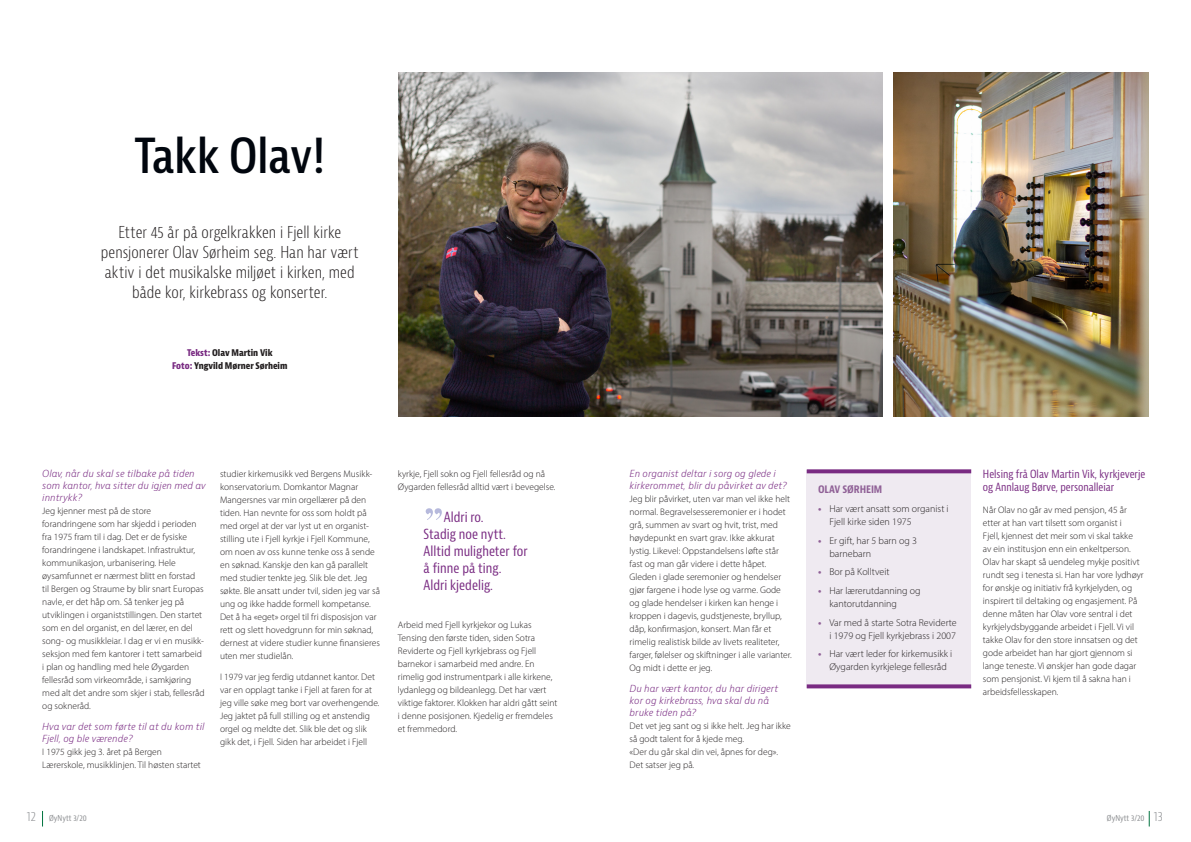
<style>
.page{position:relative;width:1191px;height:842px;background:#fff}
.page>*{position:absolute;margin:0;border:0;box-sizing:border-box;transform-origin:0 0}
.Øynytt_tittel_stor{font:600 condensed 47px "Bernina Sans";color:#01060e}
.Øynytt_ingress{font:300 condensed 16px/20px "Bernina Sans";letter-spacing:.005em;color:#231f20;text-align:center}
.Øynytt_sitat{font:condensed 13.6px/17px "Bernina Sans";color:#792b82}
.Øynytt_brødtekst_ute{font:condensed 11px/13px "Bernina Sans";color:#792b82}
.Tittel_-_infoboks_ho{font:700 condensed 11px "Bernina Sans";letter-spacing:-.01em;color:#8f6096}
.t1{font:300 10px/13px "Myriad Pro";color:#231f20}
.Øynytt_brødtekst_ute-2{font:300 9.5px/13px "Myriad Pro";color:#231f20}
.Øynytt_Intervjuspørs{font:italic 300 9.5px/12px "Bernina Sans";color:#792b82}
.Øynytt_Byline__tekst{font:700 condensed 9px/13px "Bernina Sans";color:#231f20;text-align:center}
.t2{font:condensed 8px "Bernina Sans";color:#8a8c8f}
.s1{color:#792b82}
.s2{font-weight:700;color:#8f6096}
.s3{font-weight:300;font-size:13px}
</style>
<div class="page">
<svg style="left:42px;top:811px;width:1px;height:15px"></svg>
<svg style="left:1149px;top:811px;width:1px;height:15px"></svg>
<img style="left:398px;top:72px;width:484px;height:345px">
<img style="left:893px;top:72px;width:255px;height:345px">
<svg style="left:426px;top:508px;width:16px;height:12px"></svg>
<div style="left:806px;top:470px;width:165px;height:217px;background:#efeaf1"></div>
<svg style="left:806px;top:469px;width:165px;height:4px"></svg>
<svg style="left:806px;top:684px;width:165px;height:4px"></svg>
<p class="Øynytt_tittel_stor" style="left:134px;top:127px;width:192px">Takk Olav!</p>
<p class="Øynytt_ingress" style="left:101px;top:223px;width:259px">Etter 45 år på orgelkrakken i Fjell kirke pensjonerer Olav Sørheim seg. Han har vært aktiv i det musikalske miljøet i kirken, med både kor, kirkebrass og konserter.</p>
<p class="Øynytt_Byline__tekst" style="left:172px;top:347px;width:117px"><span class="s1">Tekst:</span> Olav Martin Vik<br><span class="s1">Foto:</span> Yngvild Mørner Sørheim</p>
<p class="Øynytt_Intervjuspørs" style="left:42px;top:468px;width:165px">Olav, når du skal se tilbake på tiden som kantor, hva sitter du igjen med av inntrykk?</p>
<p class="Øynytt_brødtekst_ute-2" style="left:42px;top:504px;width:164px">Jeg kjenner mest på de store forandringene som har skjedd i perioden fra 1975 fram til i dag. Det er de fysiske forandringene i landskapet. Infrastruktur, kommunikasjon, urbanisering. Hele øysamfunnet er nærmest blitt en forstad<br>til Bergen og Straume by blir snart Europas navle, er det håp om. Så tenker jeg på utviklingen i organiststillingen. Den startet som en del organist, en del lærer, en del song- og musikkleiar. I dag er vi en musikk&shy;seksjon med fem kantorer i tett samarbeid i plan og handling med hele Øygarden fellesråd som virkeområde, i samkjøring med alt det andre som skjer i stab, fellesråd og sokneråd.</p>
<p class="Øynytt_Intervjuspørs" style="left:42px;top:720px;width:164px">Hva var det som førte til at du kom til<br>Fjell, og ble værende?</p>
<p class="Øynytt_brødtekst_ute-2" style="left:42px;top:745px;width:160px">I 1975 gikk jeg 3. året på Bergen<br>Lærerskole, musikklinjen. Til høsten startet</p>
<p class="Øynytt_brødtekst_ute-2" style="left:220px;top:467px;width:161px">studier kirkemusikk ved Bergens Musikk&shy;konservatorium. Domkantor Magnar Mangersnes var min orgellærer på den tiden. Han nevnte for oss som holdt på med orgel at der var lyst ut en organist&shy;stilling ute i Fjell kyrkje i Fjell Kommune, om noen av oss kunne tenke oss å sende en søknad. Kanskje den kan gå parallelt med studier tenkte jeg. Slik ble det. Jeg søkte. Ble ansatt under tvil, siden jeg var så ung og ikke hadde formell kompetanse.<br>Det å ha «eget» orgel til fri disposisjon var rett og slett hovedgrunn for min søknad, dernest at videre studier kunne finansieres uten mer studielån.</p>
<p class="Øynytt_brødtekst_ute-2" style="left:220px;top:670px;width:161px">I 1979 var jeg ferdig utdannet kantor. Det var en opplagt tanke i Fjell at faren for at jeg ville søke meg bort var overhengende.<br>Jeg jaktet på full stilling og et anstendig orgel og meldte det. Slik ble det og slik gikk det, i Fjell. Siden har arbeidet i Fjell</p>
<p class="Øynytt_brødtekst_ute-2" style="left:398px;top:467px;width:159px">kyrkje, Fjell sokn og Fjell fellesråd og nå<br>Øygarden fellesråd alltid vært i bevegelse.</p>
<p class="Øynytt_sitat" style="left:424px;top:509px;width:106px;text-indent:20px">Aldri ro.<br>Stadig noe nytt.<br>Alltid muligheter for å finne på ting.<br>Aldri kjedelig.</p>
<p class="Øynytt_brødtekst_ute-2" style="left:398px;top:618px;width:161px">Arbeid med Fjell kyrkjekor og Lukas Tensing den første tiden, siden Sotra Reviderte og Fjell kyrkjebrass og Fjell barnekor i samarbeid med andre. En rimelig god instrumentpark i alle kirkene, lydanlegg og bildeanlegg. Det har vært viktige faktorer. Klokken har aldri gått seint i denne posisjonen. Kjedelig er fremdeles et fremmedord.</p>
<p class="Øynytt_Intervjuspørs" style="left:629px;top:468px;width:159px">En organist deltar i sorg og glede i kirkerommet, blir du påvirket av det?</p>
<p class="Øynytt_brødtekst_ute-2" style="left:629px;top:492px;width:164px">Jeg blir påvirket, uten var man vel ikke helt normal. Begravelsesseremonier er i hodet grå, summen av svart og hvit, trist, med høydepunkt en svart grav. Ikke akkurat lystig. Likevel: Oppstandelsens løfte står fast og man går videre i dette håpet.<br>Gleden i glade seremonier og hendelser gjør fargene i hode lyse og varme. Gode og glade hendelser i kirken kan henge i kroppen i dagevis, gudstjeneste, bryllup, dåp, konfirmasjon, konsert. Man får et rimelig realistisk bilde av livets realiteter, farger, følelser og skiftninger i alle varianter.<br>Og midt i dette er jeg.</p>
<p class="Øynytt_Intervjuspørs" style="left:629px;top:682px;width:150px">Du har vært kantor, du har dirigert kor og kirkebrass, hva skal du nå bruke tiden på?</p>
<p class="Øynytt_brødtekst_ute-2" style="left:629px;top:719px;width:163px">Det vet jeg sant og si ikke helt. Jeg har ikke så godt talent for å kjede meg.<br>«Der du går skal din vei, åpnes for deg».<br>Det satser jeg på.</p>
<p class="Tittel_-_infoboks_ho" style="left:818px;top:482px;width:66px">OLAV SØRHEIM</p>
<p class="t1" style="left:829px;top:502px;width:121px;text-indent:-11px"><span class="s2">•</span> Har vært ansatt som organist i<br>Fjell kirke siden 1975</p>
<p class="t1" style="left:829px;top:534px;width:89px;text-indent:-11px"><span class="s2">•</span> Er gift, har 5 barn og 3 barnebarn</p>
<p class="t1" style="left:818px;top:565px;width:73px"><span class="s2">•</span> Bor på Kolltveit</p>
<p class="t1" style="left:829px;top:584px;width:93px;text-indent:-11px"><span class="s2">•</span> Har lærerutdanning og kantorutdanning</p>
<p class="t1" style="left:818px;top:616px;width:140px;text-align:right"><span class="s2">•</span> Var med å starte Sotra Reviderte i 1979 og Fjell kyrkjebrass i 2007</p>
<p class="t1" style="left:818px;top:647px;width:136px;text-align:center"><span class="s2">•</span> Har vært leder for kirkemusikk i<br>Øygarden kyrkjelege fellesråd</p>
<p class="Øynytt_brødtekst_ute" style="left:983px;top:468px;width:164px">Helsing frå Olav Martin Vik, kyrkjeverje og Annlaug Børve, personalleiar</p>
<p class="Øynytt_brødtekst_ute-2" style="left:983px;top:503px;width:162px">Når Olav no går av med pensjon, 45 år etter at han vart tilsett som organist i<br>Fjell, kjennest det meir som vi skal takke av ein institusjon enn ein enkeltperson.<br>Olav har skapt så uendeleg mykje positivt rundt seg i tenesta si. Han har vore lydhøyr for ønskje og initiativ frå kyrkjelyden, og inspirert til deltaking og engasjement. På denne måten har Olav vore sentral i det kyrkjelydsbyggande arbeidet i Fjell. Vi vil takke Olav for den store innsatsen og det gode arbeidet han har gjort gjennom si lange teneste. Vi ønskjer han gode dagar som pensjonist. Vi kjem til å sakna han i arbeidsfellesskapen.</p>
<p class="t2" style="left:27px;top:813px;width:61px"><span class="s3">12</span> ØyNytt 3/20</p>
<p class="t2" style="left:1107px;top:813px;width:57px">ØyNytt 3/20 <span class="s3">13</span></p>
</div>
